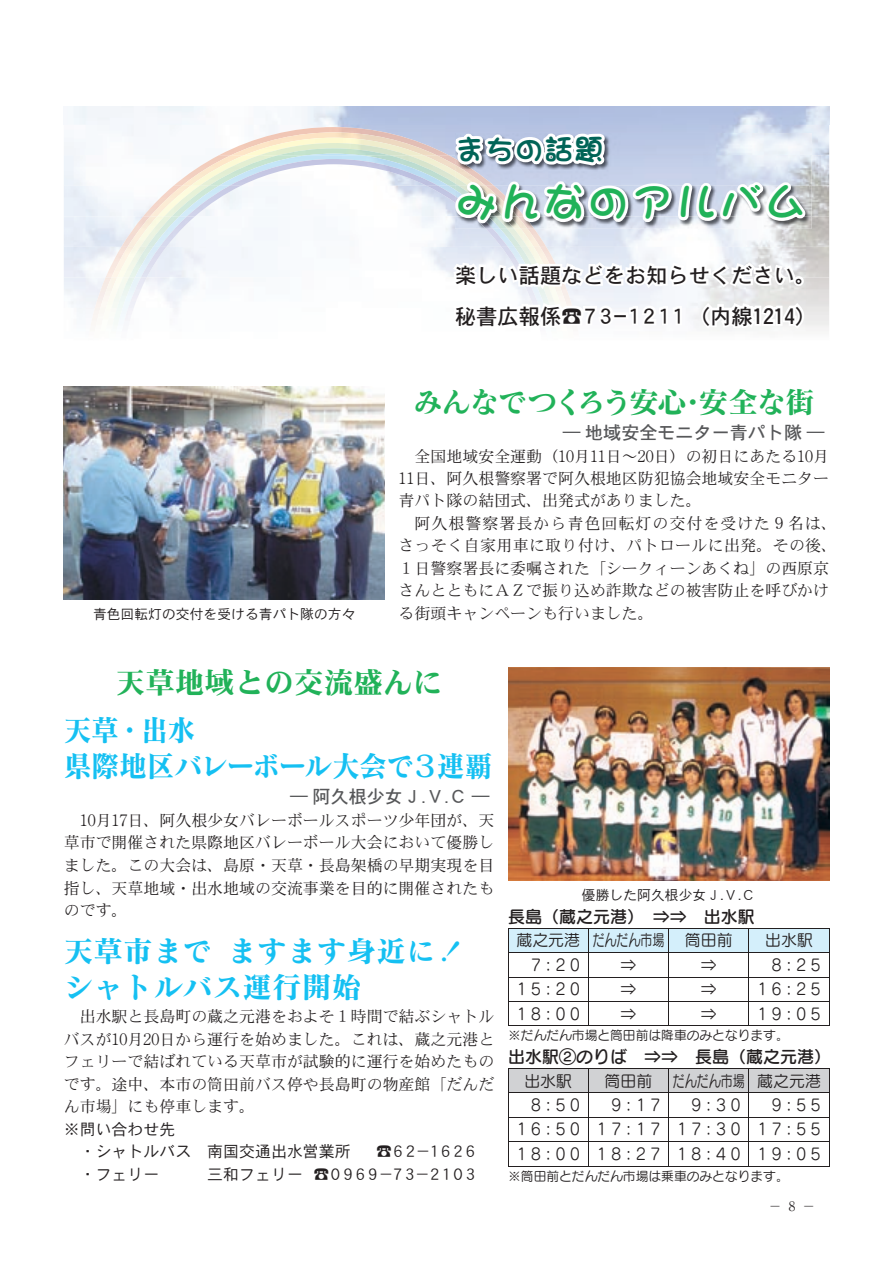
<style>
.page{position:relative;width:893px;height:1263px;background:#fff}
.page>*{position:absolute;margin:0;border:0;box-sizing:border-box;transform-origin:0 0}
.t1{font:42.45px "DF Maru Moji Std W9";letter-spacing:.035em;color:#21b259}
.t2{font:29.7px/36.3px "Matisse Pro B";color:#15c0f2}
.t3{font:29.7px "Matisse Pro B";letter-spacing:-.035em;color:#15c0f2;scale:.94 1}
.t4{font:29.7px "Matisse Pro B";letter-spacing:-.05em;color:#21b259}
.t5{font:29.7px "DFHS Mincho Std W9";color:#21b259}
.t6{font:29.7px "DF Maru Moji Std W9";color:#016457}
.t7{font:29.7px "Matisse Pro B";color:#15c0f2;scale:.94 1}
.t8{font:21.3px/40.8px "DFHS Gothic Std W5";color:#231f20}
.t9{font:21.3px "DFHS Gothic Std W5";color:#231f20;scale:.7 1}
.t10{font:18px "DFHS Gothic Std W5";color:#57585a;scale:1.5 1}
.t11{font:16.95px "Seurat Pro DB";color:#231f20}
.t12{font:15.9px/22.5px "DFHS Mincho Std W3";color:#231f20;text-align:justify}
.t13{font:15.9px "Seurat Pro M";color:#231f20}
.t14{font:15.9px/22.5px "DFHS Gothic Std W3";color:#231f20}
.t15{font:15.9px "Seurat Pro M";color:#231f20;scale:.75 1}
.t16{font:13.8px "DFHS Gothic Std W3";color:#231f20}
.t17{font:13.35px "DFHS Mincho Std W3";color:#231f20}
.t18{font:13.35px "Ryumin Num";color:#231f20}
.t19{font:12.75px "Seurat Pro M";color:#231f20}
.s1{font-family:"Futogo Num"}
.s2{font-family:"Ryumin Num"}
.s3{font-family:"Helvetica"}
</style>
<div class="page">
<img style="left:64px;top:106px;width:765px;height:225px">
<img style="left:219px;top:127px;width:230px;height:28px">
<img style="left:174px;top:155px;width:8px;height:31px">
<img style="left:143px;top:186px;width:7px;height:30px">
<img style="left:88px;top:308px;width:11px;height:23px">
<img style="left:231px;top:132px;width:206px;height:23px">
<img style="left:182px;top:155px;width:9px;height:31px">
<img style="left:100px;top:277px;width:11px;height:31px">
<img style="left:150px;top:186px;width:7px;height:30px">
<img style="left:244px;top:138px;width:179px;height:17px">
<img style="left:191px;top:155px;width:8px;height:31px">
<img style="left:157px;top:186px;width:7px;height:30px">
<img style="left:259px;top:143px;width:149px;height:12px">
<img style="left:199px;top:155px;width:10px;height:24px">
<img style="left:164px;top:186px;width:8px;height:30px">
<img style="left:140px;top:217px;width:7px;height:30px">
<img style="left:123px;top:247px;width:325px;height:30px">
<img style="left:111px;top:277px;width:17px;height:31px">
<img style="left:104px;top:308px;width:11px;height:23px">
<img style="left:278px;top:148px;width:111px;height:7px">
<img style="left:209px;top:155px;width:246px;height:31px">
<img style="left:172px;top:186px;width:7px;height:30px">
<svg style="left:199px;top:179px;width:14px;height:7px"></svg>
<img style="left:307px;top:154px;width:53px;height:1px">
<img style="left:219px;top:155px;width:230px;height:31px">
<img style="left:179px;top:186px;width:8px;height:30px">
<img style="left:229px;top:159px;width:209px;height:27px">
<img style="left:187px;top:186px;width:261px;height:30px">
<img style="left:160px;top:216px;width:288px;height:31px">
<img style="left:128px;top:277px;width:320px;height:31px">
<img style="left:120px;top:308px;width:328px;height:23px">
<svg style="left:334px;top:138px;width:4px;height:22px"></svg>
<img style="left:187px;top:204px;width:14px;height:12px">
<img style="left:161px;top:216px;width:26px;height:29px">
<img style="left:64px;top:387px;width:321px;height:213px">
<img style="left:494px;top:134px;width:317px;height:95px">
<img style="left:486px;top:170px;width:8px;height:7px">
<img style="left:455px;top:170px;width:31px;height:7px">
<img style="left:455px;top:171px;width:22px;height:6px">
<svg style="left:453px;top:106px;width:155px;height:64px"></svg>
<svg style="left:448px;top:177px;width:360px;height:154px"></svg>
<img style="left:508px;top:668px;width:321px;height:212px">
<svg style="left:508px;top:928px;width:322px;height:97px"></svg>
<hr style="left:508px;top:1025px;width:80px;height:1px;background:#231f20">
<hr style="left:588px;top:1025px;width:81px;height:1px;background:#231f20">
<hr style="left:669px;top:1025px;width:80px;height:1px;background:#231f20">
<hr style="left:749px;top:1025px;width:81px;height:1px;background:#231f20">
<svg style="left:508px;top:1068px;width:322px;height:98px"></svg>
<hr style="left:508px;top:1166px;width:80px;height:1px;background:#231f20">
<hr style="left:588px;top:1166px;width:81px;height:1px;background:#231f20">
<hr style="left:669px;top:1166px;width:80px;height:1px;background:#231f20">
<hr style="left:749px;top:1166px;width:81px;height:1px;background:#231f20">
<h2 class="t6" style="left:455px;top:133px;width:150px">まちの話題</h2>
<h1 class="t1" style="left:455px;top:179px;width:352px">みんなのアルバム</h1>
<p class="t16" style="left:93px;top:606px;width:264px">青色回転灯の交付を受ける青パト隊の方々</p>
<h3 class="t8" style="left:455px;top:254px;width:363px">楽しい話題などをお知らせください。秘書広報係☎７３１２１１（内線<span class="s1">1214</span>(</h3>
<h3 class="t9" style="left:613px;top:304px;width:23px">ー</h3>
<h2 class="t4" style="left:413px;top:382px;width:404px">みんなでつくろう安心･安全な街</h2>
<p class="t12" style="left:399px;top:444px;width:432px;text-indent:16px">全国地域安全運動（<span class="s2">10</span>月<span class="s2">11</span>日～<span class="s2">20</span>日）の初日にあたる<span class="s2">10</span>月<span class="s2">11</span>日、阿久根警察署で阿久根地区防犯協会地域安全モニター青パト隊の結団式、出発式がありました。</p>
<p class="t12" style="left:399px;top:512px;width:440px;text-align:left;text-indent:16px">阿久根警察署長から青色回転灯の交付を受けた９名は、さっそく自家用車に取り付け、パトロールに出発。その後、<br>１日警察署長に委嘱された「シークィーンあくね」の西原京さんとともにＡＺで振り込め詐欺などの被害防止を呼びかける街頭キャンペーンも行いました。</p>
<p class="t10" style="left:558px;top:423px;width:182px">－地域安全モニター青パト隊－</p>
<h2 class="t5" style="left:115px;top:666px;width:329px">天草地域との交流盛んに</h2>
<h2 class="t7" style="left:64px;top:710px;width:142px">天草・出水</h2>
<h2 class="t3" style="left:64px;top:747px;width:458px">県際地区バレーボール大会で３連覇</h2>
<p class="t12" style="left:64px;top:809px;width:432px;text-indent:16px"><span class="s2">10</span>月<span class="s2">17</span>日、阿久根少女バレーボールスポーツ少年団が、天草市で開催された県際地区バレーボール大会において優勝しました。この大会は、島原・天草・長島架橋の早期実現を目指し、天草地域・出水地域の交流事業を目的に開催されたものです。</p>
<h2 class="t2" style="left:227px;top:931px;width:210px">ますます身近に</h2>
<p class="t10" style="left:285px;top:787px;width:141px">－阿久根少女ＪＶ<span class="s3">.</span> Ｃ<span class="s3">.</span> －</p>
<h2 class="t2" style="left:64px;top:931px;width:299px">天草市まで<br>シャトルバス運行開始</h2>
<p class="t12" style="left:64px;top:1005px;width:432px;text-indent:16px">出水駅と長島町の蔵之元港をおよそ１時間で結ぶシャトルバスが<span class="s2">10</span>月<span class="s2">20</span>日から運行を始めました。これは、蔵之元港とフェリーで結ばれている天草市が試験的に運行を始めたものです。途中、本市の筒田前バス停や長島町の物産館「だんだん市場」にも停車します。</p>
<p class="t14" style="left:64px;top:1118px;width:113px">※問い合わせ先</p>
<p class="t14" style="left:376px;top:1140px;width:104px">☎６２－１６２６</p>
<p class="t14" style="left:313px;top:1140px;width:166px;text-indent:-234px">・シャトルバス　南国交通出水営業所<br>☎０９６９－７３－２１０３</p>
<p class="t14" style="left:80px;top:1163px;width:225px">・フェリー　　　三和フェリー</p>
<p class="t16" style="left:582px;top:887px;width:175px">優勝した阿久根少女ＪＶ<span class="s3">.</span> Ｃ<span class="s3">.</span></p>
<p class="t11" style="left:508px;top:905px;width:248px">長島（蔵之元港）　⇒⇒　出水駅</p>
<p class="t13" style="left:516px;top:930px;width:65px">蔵之元港</p>
<p class="t15" style="left:593px;top:930px;width:97px">だんだん市場</p>
<p class="t13" style="left:685px;top:930px;width:49px">筒田前</p>
<p class="t13" style="left:765px;top:930px;width:49px">出水駅</p>
<p class="t13" style="left:531px;top:954px;width:51px">7: 2 0</p>
<p class="t13" style="left:621px;top:954px;width:17px">⇒</p>
<p class="t13" style="left:701px;top:954px;width:17px">⇒</p>
<p class="t13" style="left:771px;top:954px;width:51px">8:2 5</p>
<p class="t13" style="left:516px;top:979px;width:65px">15:20</p>
<p class="t13" style="left:621px;top:979px;width:17px">⇒</p>
<p class="t13" style="left:701px;top:979px;width:17px">⇒</p>
<p class="t13" style="left:757px;top:979px;width:65px">16:2 5</p>
<p class="t13" style="left:516px;top:1003px;width:65px">18:00</p>
<p class="t19" style="left:508px;top:1027px;width:282px">※だんだん市場と筒田前は降車のみとなります。</p>
<p class="t11" style="left:508px;top:1045px;width:325px">出水駅②のりば　⇒⇒　長島（蔵之元港(</p>
<p class="t13" style="left:757px;top:1070px;width:65px">蔵之元港</p>
<p class="t13" style="left:757px;top:1003px;width:65px">19:0 5</p>
<p class="t13" style="left:621px;top:1003px;width:17px">⇒</p>
<p class="t13" style="left:701px;top:1003px;width:17px">⇒</p>
<p class="t15" style="left:673px;top:1070px;width:97px">だんだん市場</p>
<p class="t13" style="left:524px;top:1070px;width:49px">出水駅</p>
<p class="t13" style="left:605px;top:1070px;width:49px">筒田前</p>
<p class="t13" style="left:531px;top:1095px;width:51px">8:50</p>
<p class="t13" style="left:516px;top:1119px;width:65px">16:50</p>
<p class="t13" style="left:611px;top:1095px;width:51px">9:17</p>
<p class="t13" style="left:597px;top:1119px;width:65px">17:17</p>
<p class="t13" style="left:691px;top:1095px;width:51px">9:30</p>
<p class="t13" style="left:677px;top:1119px;width:65px">17:30</p>
<p class="t13" style="left:771px;top:1095px;width:51px">9:5 5</p>
<p class="t13" style="left:757px;top:1119px;width:65px">17: 5 5</p>
<p class="t13" style="left:516px;top:1143px;width:65px">18:00</p>
<p class="t19" style="left:508px;top:1167px;width:282px">※筒田前とだんだん市場は乗車のみとなります。</p>
<p class="t13" style="left:597px;top:1143px;width:65px">18:27</p>
<p class="t13" style="left:677px;top:1143px;width:65px">18:40</p>
<p class="t13" style="left:757px;top:1143px;width:65px">19:0 5</p>
<p class="t17" style="left:769px;top:1198px;width:15px">－</p>
<p class="t18" style="left:789px;top:1197px;width:8px">8</p>
<p class="t17" style="left:802px;top:1198px;width:15px">－</p>
</div>
